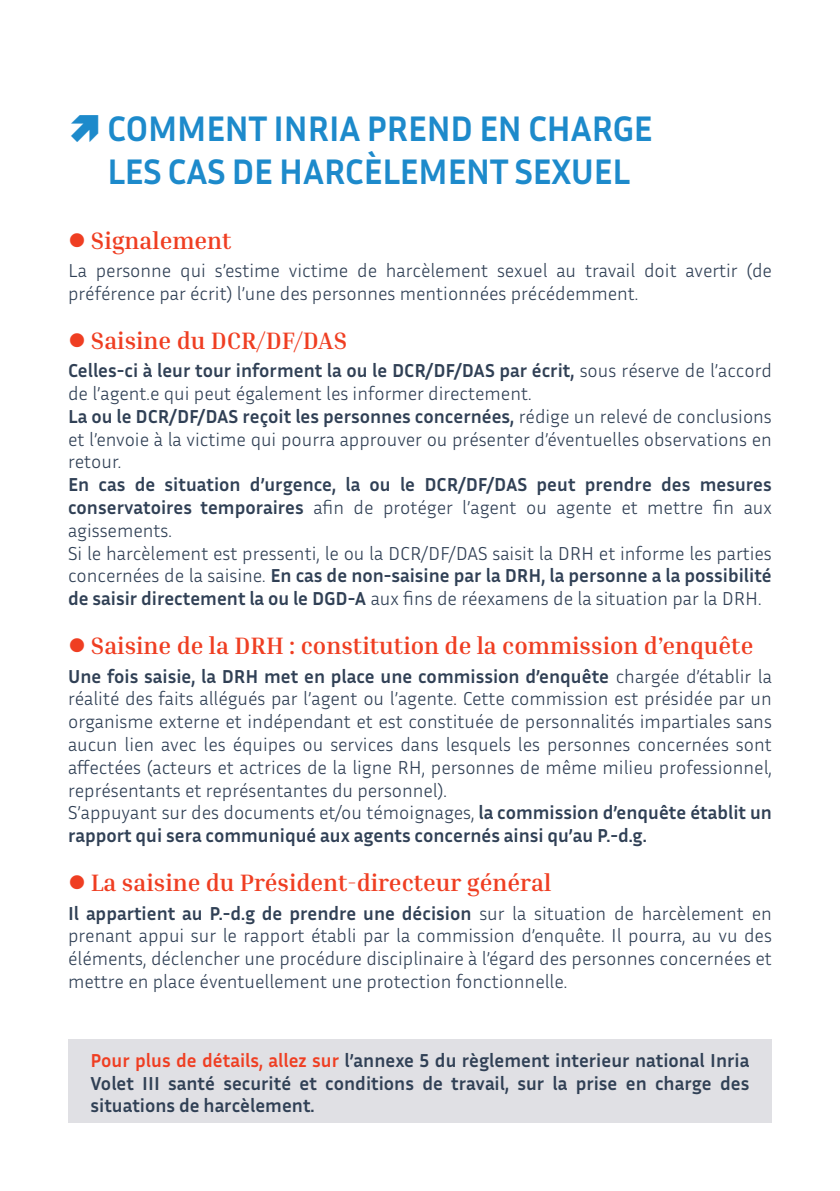
<style>
.page{position:relative;width:840px;height:1191px;background:#fff}
.page>*{position:absolute;margin:0;border:0;box-sizing:border-box;transform-origin:0 0}
.t1{font:700 36px/43.2px "Inria Sans";letter-spacing:-.02em;color:#1d8acb}
.t2{font:700 24px "Inria Serif";color:#ef3e22}
.t3{font:300 19px/22.8px "Inria Sans";color:#304055}
.t4{font:700 19px/22.8px "Inria Sans";color:#304055;text-align:justify}
.s1{font-weight:700}
.s2{color:#ef3e22}
</style>
<div class="page">
<div style="left:68px;top:1039px;width:703px;height:84px;background:#e0e0e4"></div>
<h1 class="t1" style="left:107px;top:107px;width:547px">COMMENT INRIA PREND EN CHARGE<br>LES CAS DE HARCÈLEMENT SEXUEL</h1>
<p class="t2" style="left:68px;top:225px;width:165px">● Signalement</p>
<p class="t3" style="left:68px;top:258px;width:705px">La personne qui s’estime victime de harcèlement sexuel au travail doit avertir (de préférence par écrit) l’une des personnes mentionnées précédemment.</p>
<p class="t2" style="left:68px;top:325px;width:280px">● Saisine du DCR/DF/DAS</p>
<p class="t3" style="left:68px;top:358px;width:705px"><span class="s1">Celles-ci à leur tour informent la ou le DCR/DF/DAS par écrit,</span> sous réserve de l’accord de l’agent.e qui peut également les informer directement.<br><span class="s1">La ou le DCR/DF/DAS reçoit les personnes concernées,</span> rédige un relevé de conclusions et l’envoie à la victime qui pourra approuver ou présenter d’éventuelles observations en retour.</p>
<p class="t3" style="left:68px;top:472px;width:705px"><span class="s1">En cas de situation d’urgence, la ou le DCR/DF/DAS peut prendre des mesures conservatoires temporaires</span> afin de protéger l’agent ou agente et mettre fin aux agissements.<br>Si le harcèlement est pressenti, le ou la DCR/DF/DAS saisit la DRH et informe les parties concernées de la saisine. <span class="s1">En cas de non-saisine par la DRH, la personne a la possibilité de saisir directement la ou le DGD-A</span> aux fins de réexamens de la situation par la DRH.</p>
<p class="t2" style="left:68px;top:630px;width:686px">● Saisine de la DRH : constitution de la commission d’enquête</p>
<p class="t3" style="left:68px;top:664px;width:705px"><span class="s1">Une fois saisie, la DRH met en place une commission d’enquête</span> chargée d’établir la réalité des faits allégués par l’agent ou l’agente. Cette commission est présidée par un organisme externe et indépendant et est constituée de personnalités impartiales sans aucun lien avec les équipes ou services dans lesquels les personnes concernées sont affectées (acteurs et actrices de la ligne RH, personnes de même milieu professionnel, représentants et représentantes du personnel).<br>S’appuyant sur des documents et/ou témoignages, <span class="s1">la commission d’enquête établit un rapport qui sera communiqué aux agents concernés ainsi qu’au P.-d.g.</span></p>
<p class="t2" style="left:68px;top:867px;width:484px">● La saisine du Président-directeur général</p>
<p class="t3" style="left:68px;top:901px;width:705px;text-align:justify"><span class="s1">Il appartient au P.-d.g de prendre une décision</span> sur la situation de harcèlement en prenant appui sur le rapport établi par la commission d’enquête. Il pourra, au vu des éléments, déclencher une procédure disciplinaire à l’égard des personnes concernées et mettre en place éventuellement une protection fonctionnelle.</p>
<p class="t4" style="left:90px;top:1048px;width:660px"><span class="s2">Pour plus de détails, allez sur</span> l’annexe 5 du règlement interieur national Inria Volet III santé securité et conditions de travail, sur la prise en charge des situations de harcèlement.</p>
</div>
